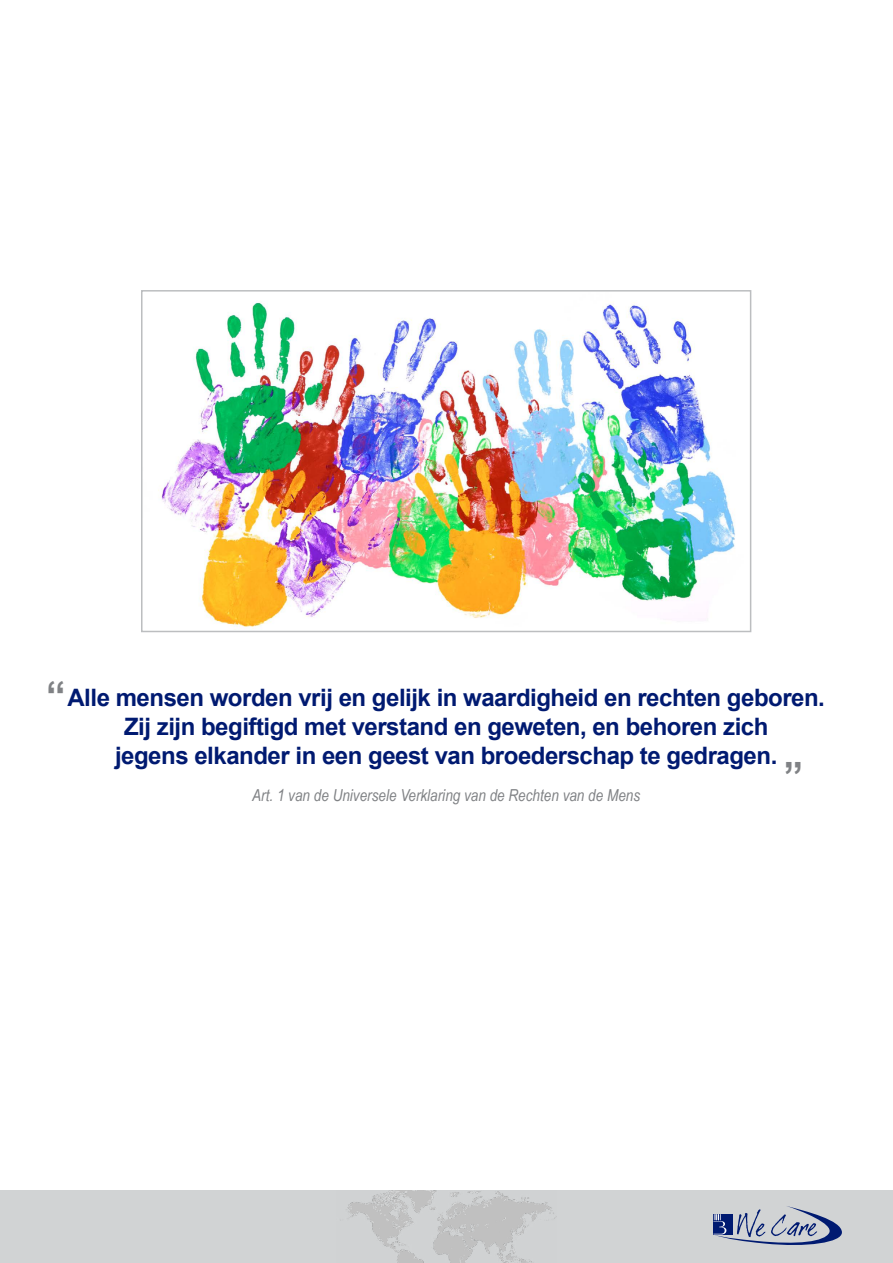
<style>
.page{position:relative;width:893px;height:1263px;background:#fff}
.page>*{position:absolute;margin:0;border:0;box-sizing:border-box;transform-origin:0 0}
.t1{font:700 39px "Arial";color:#808285}
.t2{font:700 24px/28.8px "Arial";letter-spacing:-.02em;color:#001a71;text-align:center}
.t3{font:italic 16.5px "Arial Narrow";color:#808285}
</style>
<div class="page">
<div style="left:0;top:1191px;width:893px;height:72px;background:#d1d3d4"></div>
<img style="left:347px;top:1191px;width:209px;height:72px">
<svg style="left:713px;top:1206px;width:129px;height:39px"></svg>
<img style="left:158px;top:300px;width:577px;height:329px">
<div style="left:141px;top:290px;width:610px;height:342px;border:2px solid #bcbec0"></div>
<h1 class="t1" style="left:46px;top:669px;width:21px">“</h1>
<p class="t2" style="left:67px;top:684px;width:759px">Alle mensen worden vrij en gelijk in waardigheid en rechten geboren.<br>Zij zijn begiftigd met verstand en geweten, en behoren zich<br>jegens elkander in een geest van broederschap te gedragen.</p>
<p class="t3" style="left:252px;top:783px;width:389px">Art. 1 van de Universele Verklaring van de Rechten van de Mens</p>
<h1 class="t1" style="left:784px;top:750px;width:21px">”</h1>
</div>
